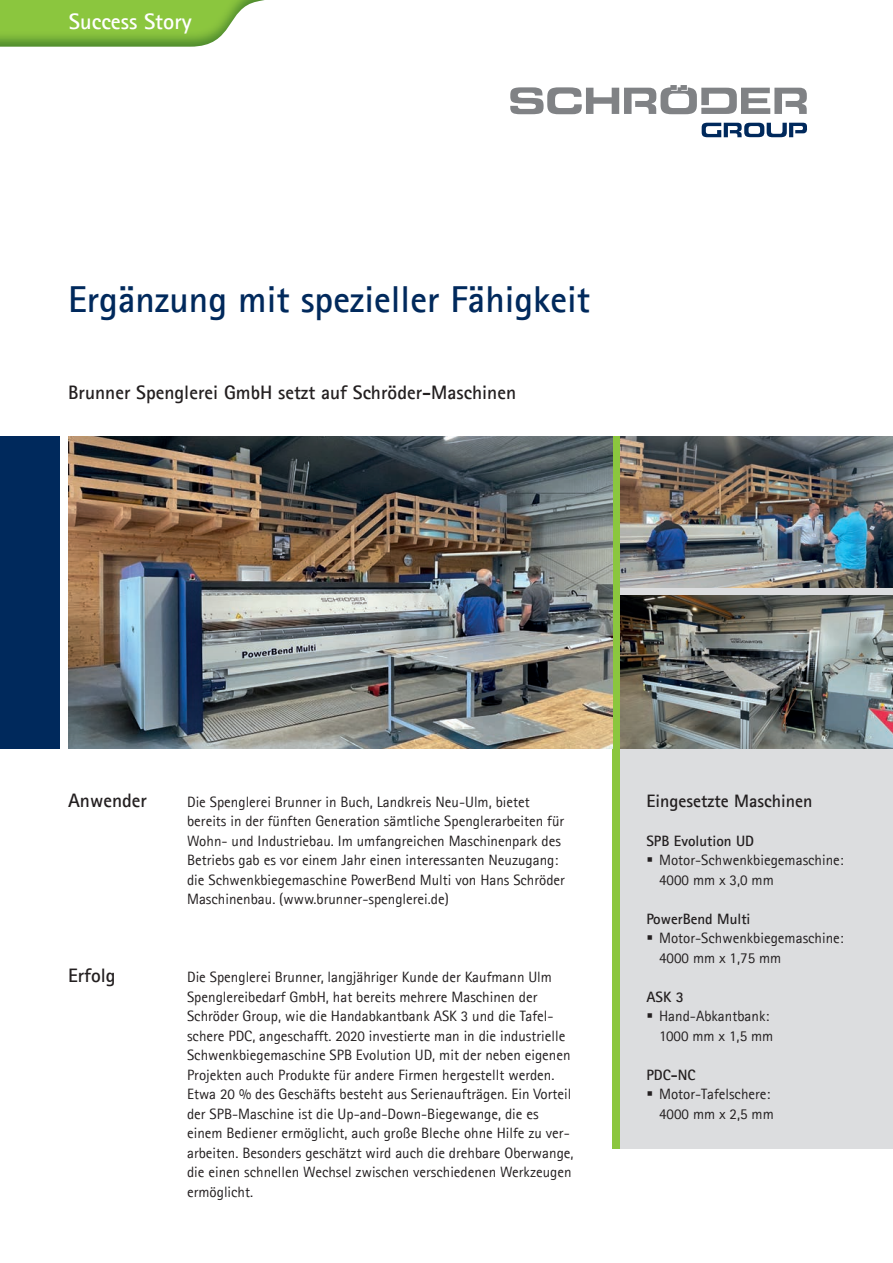
<style>
.page{position:relative;width:893px;height:1263px;background:#fff}
.page>*{position:absolute;margin:0;border:0;box-sizing:border-box;transform-origin:0 0}
.t1{font:700 37.5px "Agfa Rotis Sans Serif";color:#00295c}
.t2{font:700 22.35px "Agfa Rotis Sans Serif";color:#fff}
.t3{font:700 19.5px "Agfa Rotis Sans Serif";color:#231f20}
.t4{font:700 18px "Agfa Rotis Sans Serif";color:#231f20}
.t5{font:15px/19.5px "Agfa Rotis Sans Serif";color:#231f20}
.t6{font:700 15px "Agfa Rotis Sans Serif";color:#231f20}
</style>
<div class="page">
<div style="left:0;top:436px;width:60px;height:312px;background:#00295c"></div>
<svg style="left:510px;top:85px;width:297px;height:29px"></svg>
<svg style="left:702px;top:123px;width:105px;height:14px"></svg>
<img style="left:0;top:0;width:264px;height:47px">
<div style="left:612px;top:436px;width:9px;height:713px;background:#8bc63e"></div>
<div style="left:621px;top:436px;width:272px;height:712px;background:#dcdddf"></div>
<img style="left:621px;top:596px;width:272px;height:152px">
<img style="left:621px;top:436px;width:272px;height:152px">
<img style="left:68px;top:436px;width:544px;height:312px">
<h2 class="t2" style="left:69px;top:7px;width:124px">Success Story</h2>
<h1 class="t1" style="left:68px;top:275px;width:524px">Ergänzung mit spezieller Fähigkeit</h1>
<h3 class="t3" style="left:68px;top:380px;width:450px">Brunner Spenglerei GmbH setzt auf Schröder-Maschinen</h3>
<h3 class="t3" style="left:68px;top:788px;width:81px">Anwender</h3>
<p class="t5" style="left:187px;top:792px;width:379px">Die Spenglerei Brunner in Buch, Landkreis Neu-Ulm, bietet bereits in der fünften Generation sämtliche Spenglerarbeiten für Wohn- und Industriebau. Im umfangreichen Maschinenpark des Betriebs gab es vor einem Jahr einen interessanten Neuzugang: die Schwenkbiegemaschine PowerBend Multi von Hans Schröder Maschinenbau. (www.brunner-spenglerei.de)</p>
<p class="t4" style="left:646px;top:789px;width:167px">Eingesetzte Maschinen</p>
<p class="t6" style="left:646px;top:831px;width:109px">SPB Evolution UD</p>
<p class="t5" style="left:659px;top:850px;width:186px;text-indent:-13px">▪ Motor-Schwenkbiegemaschine:<br>4000 mm x 3,0 mm</p>
<h3 class="t3" style="left:68px;top:963px;width:49px">Erfolg</h3>
<p class="t5" style="left:187px;top:967px;width:388px">Die Spenglerei Brunner, langjähriger Kunde der Kaufmann Ulm Spenglereibedarf GmbH, hat bereits mehrere Maschinen der Schröder Group, wie die Handabkantbank ASK 3 und die Tafel&shy;schere PDC, angeschafft. 2020 investierte man in die industrielle Schwenkbiegemaschine SPB Evolution UD, mit der neben eigenen Projekten auch Produkte für andere Firmen hergestellt werden.<br>Etwa 20 % des Geschäfts besteht aus Serienaufträgen. Ein Vorteil der SPB-Maschine ist die Up-and-Down-Biegewange, die es einem Bediener ermöglicht, auch große Bleche ohne Hilfe zu ver&shy;arbeiten. Besonders geschätzt wird auch die drehbare Oberwange, die einen schnellen Wechsel zwischen verschiedenen Werkzeugen ermöglicht.</p>
<p class="t6" style="left:646px;top:909px;width:106px">PowerBend Multi</p>
<p class="t5" style="left:659px;top:928px;width:186px;text-indent:-13px">▪ Motor-Schwenkbiegemaschine:<br>4000 mm x 1,75 mm</p>
<p class="t6" style="left:646px;top:987px;width:39px">ASK 3</p>
<p class="t5" style="left:646px;top:1006px;width:128px;text-align:right">▪ Hand-Abkantbank:<br>1000 mm x 1,5 mm</p>
<p class="t6" style="left:646px;top:1065px;width:51px">PDC-NC</p>
<p class="t5" style="left:646px;top:1084px;width:129px;text-align:right">▪ Motor-Tafelschere:<br>4000 mm x 2,5 mm</p>
</div>
